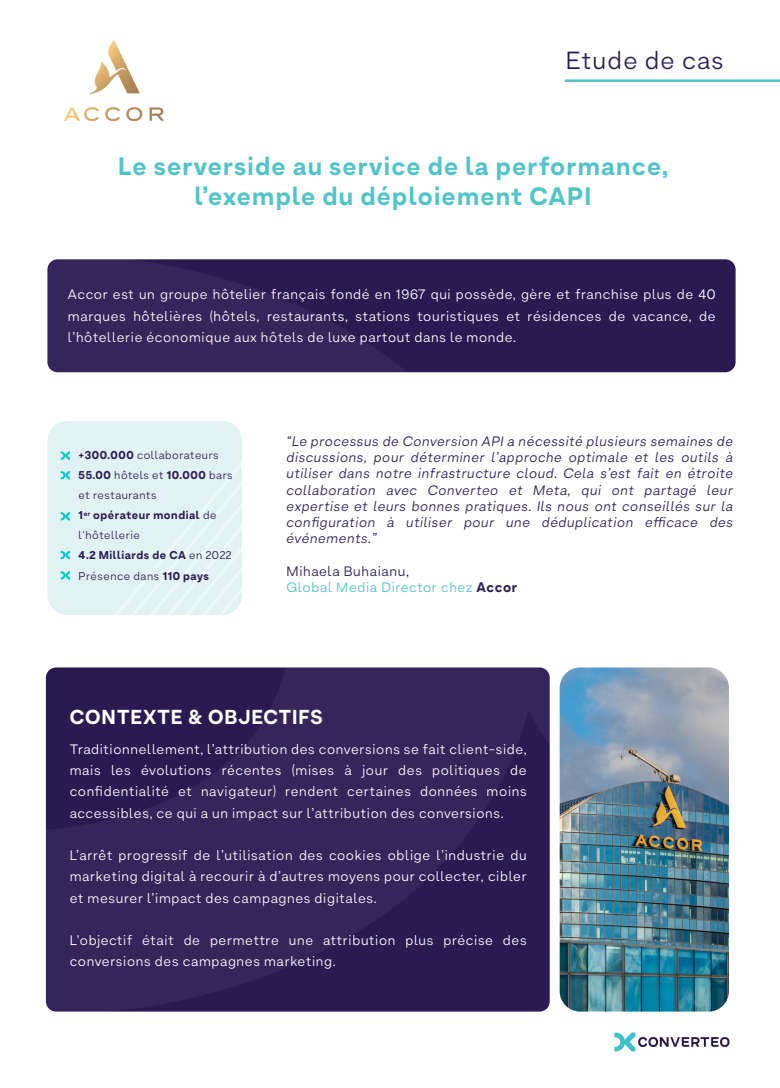
<style>
.page{position:relative;width:780px;height:1088px;background:#fff}
.page>*{position:absolute;margin:0;border:0;box-sizing:border-box;transform-origin:0 0}
.t1{font:800 25px/30px "Armin Grotesk";letter-spacing:.05em;color:#51c4cb;text-align:center}
.t2{font:25px "Armin Grotesk";letter-spacing:.05em;color:#2b1a52}
.t3{font:800 20px "Armin Grotesk";letter-spacing:.05em;color:#fff}
.t4{font:13.75px/21.2px "Armin Grotesk";letter-spacing:.05em;color:#fff;text-align:justify}
.t5{font:italic 13.75px/16.2px "Armin Grotesk";letter-spacing:.05em;color:#2b1a52;text-align:justify}
.t6{font:13.75px/16.2px "Armin Grotesk";letter-spacing:.05em;color:#51c4cb}
.t7{font:11.25px/20px "Armin Grotesk";letter-spacing:.05em;color:#2b1a52}
.s1{font-weight:800}
.s2{color:#2b1a52}
.s3{font-weight:800;color:#2b1a52}
</style>
<div class="page">
<img style="left:614px;top:1032px;width:116px;height:20px">
<hr style="left:565px;top:79px;width:215px;height:3px;background:#51c4cb">
<img style="left:45px;top:259px;width:691px;height:753px">
<svg style="left:99px;top:457px;width:143px;height:161px;background:#e2f2f3"></svg>
<svg style="left:61px;top:451px;width:9px;height:9px"></svg>
<svg style="left:61px;top:471px;width:9px;height:8px"></svg>
<svg style="left:61px;top:512px;width:9px;height:8px"></svg>
<svg style="left:61px;top:571px;width:9px;height:8px"></svg>
<svg style="left:61px;top:551px;width:9px;height:8px"></svg>
<img style="left:64px;top:40px;width:100px;height:82px">
<h1 class="t2" style="left:565px;top:45px;width:159px">Etude de cas</h1>
<h1 class="t1" style="left:118px;top:154px;width:551px">Le serverside au service de la performance, l’exemple du déploiement CAPI</h1>
<p class="t4" style="left:68px;top:284px;width:649px">Accor est un groupe hôtelier français fondé en 1967 qui possède, gère et franchise plus de 40 marques hôtelières (hôtels, restaurants, stations touristiques et résidences de vacance, de l’hôtellerie économique aux hôtels de luxe partout dans le monde.</p>
<p class="t7" style="left:79px;top:445px;width:155px"><span class="s1">+300.000</span> collaborateurs<br><span class="s1">55.00</span> hôtels et <span class="s1">10.000</span> bars et restaurants<br><span class="s1">1</span><sup>er</sup> <span class="s1">opérateur mondial</span> de l'hôtellerie<br><span class="s1">4.2 Milliards de CA</span> en 2022<br>Présence dans <span class="s1">110 pays</span></p>
<p class="t5" style="left:286px;top:434px;width:448px">“Le processus de Conversion API a nécessité plusieurs semaines de discussions, pour déterminer l’approche optimale et les outils à utiliser dans notre infrastructure cloud. Cela s’est fait en étroite collaboration avec Converteo et Meta, qui ont partagé leur expertise et leurs bonnes pratiques. Ils nous ont conseillés sur la configuration à utiliser pour une déduplication efficace des événements.”</p>
<p class="t6" style="left:286px;top:562px;width:232px"><span class="s2">Mihaela Buhaianu,<br></span>Global Media Director chez <span class="s3">Accor</span></p>
<h2 class="t3" style="left:70px;top:704px;width:255px">CONTEXTE &amp; OBJECTIFS</h2>
<p class="t4" style="left:70px;top:738px;width:458px">Traditionnellement, l’attribution des conversions se fait client-side, mais les évolutions récentes (mises à jour des politiques de confidentialité et navigateur) rendent certaines données moins accessibles, ce qui a un impact sur l’attribution des conversions.</p>
<p class="t4" style="left:70px;top:844px;width:458px">L’arrêt progressif de l’utilisation des cookies oblige l’industrie du marketing digital à recourir à d’autres moyens pour collecter, cibler et mesurer l’impact des campagnes digitales.</p>
<p class="t4" style="left:70px;top:929px;width:458px">L'objectif était de permettre une attribution plus précise des conversions des campagnes marketing.</p>
</div>
